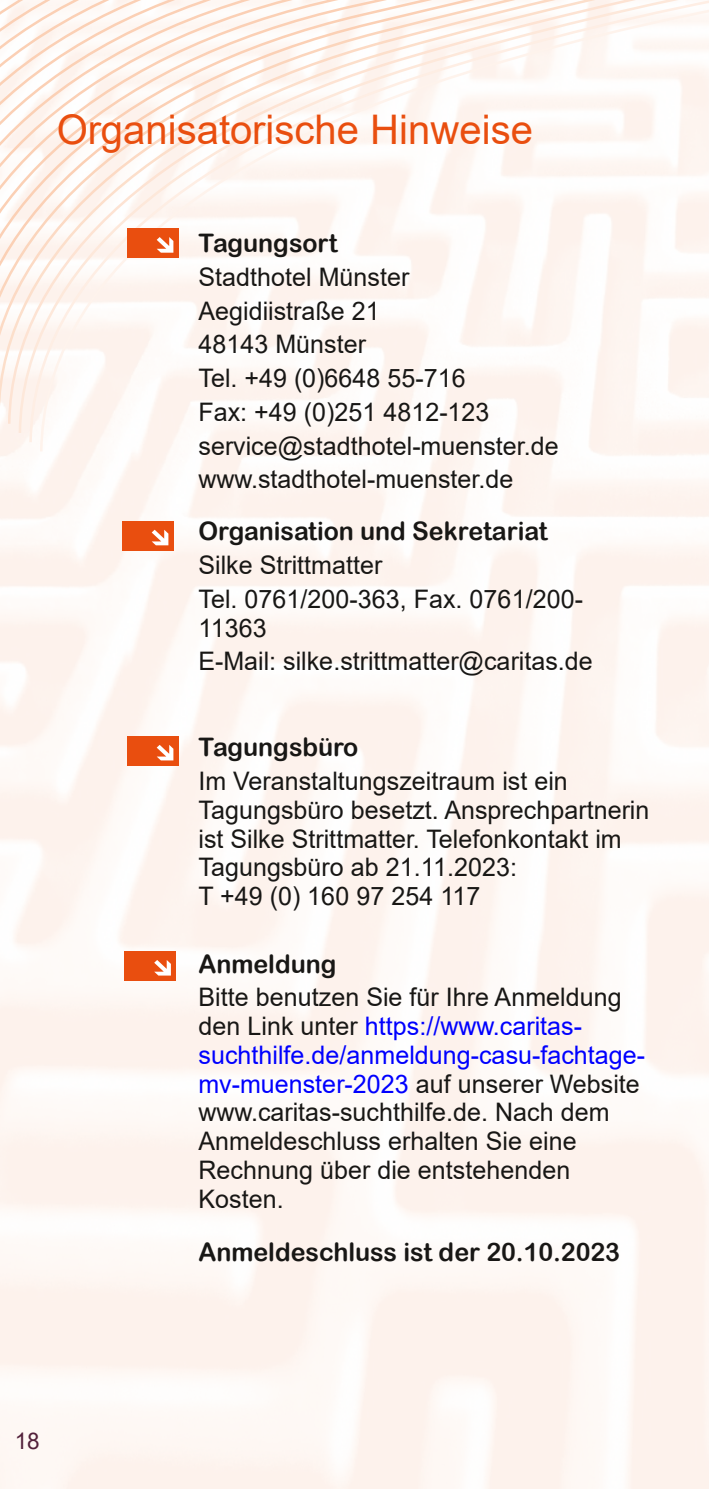
<style>
.page{position:relative;width:709px;height:1489px;background:#fff}
.page>*{position:absolute;margin:0;border:0;box-sizing:border-box;transform-origin:0 0}
.t1{font:40.75px "Arial";color:#e94e0f}
.t2{font:25.5px/28.8px "Arial";letter-spacing:.005em;color:#181715}
.t3{font:25.5px "Arial Rounded MT Bold";letter-spacing:-.005em;color:#181715}
.t4{font:23px "Arial";color:#52203a}
.s1{color:#00f}
</style>
<div class="page">
<img style="left:0;top:417px;width:709px;height:1071px">
<svg style="left:39px;top:0;width:670px;height:452px"></svg>
<div style="left:127px;top:228px;width:51px;height:30px;background:#e94e0f"></div>
<svg style="left:157px;top:237px;width:16px;height:16px"></svg>
<div style="left:122px;top:521px;width:51px;height:29px;background:#e94e0f"></div>
<svg style="left:152px;top:529px;width:16px;height:16px"></svg>
<div style="left:127px;top:736px;width:51px;height:29px;background:#e94e0f"></div>
<svg style="left:157px;top:745px;width:16px;height:15px"></svg>
<div style="left:124px;top:951px;width:51px;height:29px;background:#e94e0f"></div>
<svg style="left:154px;top:960px;width:17px;height:15px"></svg>
<h1 class="t1" style="left:57px;top:107px;width:477px">Organisatorische Hinweise</h1>
<p class="t3" style="left:198px;top:228px;width:141px">Tagungsort</p>
<p class="t2" style="left:198px;top:260px;width:361px;line-height:33.8px">Stadthotel Münster<br>Aegidiistraße 21<br>48143 Münster<br>Tel. +49 (0)6648 55-716<br>Fax: +49 (0)251 4812-123 service@stadthotel-muenster.de www.stadthotel-muenster.de</p>
<p class="t3" style="left:198px;top:516px;width:350px">Organisation und Sekretariat</p>
<p class="t2" style="left:198px;top:548px;width:386px;line-height:33.8px">Silke Strittmatter<br>Tel. 0761/200-363, Fax. 0761/200-</p>
<p class="t2" style="left:198px;top:611px;width:396px;line-height:33.8px">11363<br>E-Mail: silke.strittmatter@caritas.de</p>
<p class="t3" style="left:198px;top:732px;width:161px">Tagungsbüro</p>
<p class="t2" style="left:198px;top:767px;width:452px">Im Veranstaltungszeitraum ist ein Tagungsbüro besetzt. Ansprechpartnerin ist Silke Strittmatter. Telefonkontakt im Tagungsbüro ab 21.11.2023:<br>T +49 (0) 160 97 254 117</p>
<p class="t3" style="left:198px;top:948px;width:139px">Anmeldung</p>
<p class="t2" style="left:198px;top:983px;width:448px">Bitte benutzen Sie für Ihre Anmeldung den Link unter <span class="s1">https://www.caritas&shy;suchthilfe.de/anmeldung-casu-fachtage&shy;mv-muenster-2023</span> auf unserer Website www.caritas-suchthilfe.de. Nach dem Anmeldeschluss erhalten Sie eine Rechnung über die entstehenden Kosten.</p>
<p class="t3" style="left:198px;top:1236px;width:423px">Anmeldeschluss ist der 20.10.2023</p>
<p class="t4" style="left:15px;top:1427px;width:27px">18</p>
</div>
